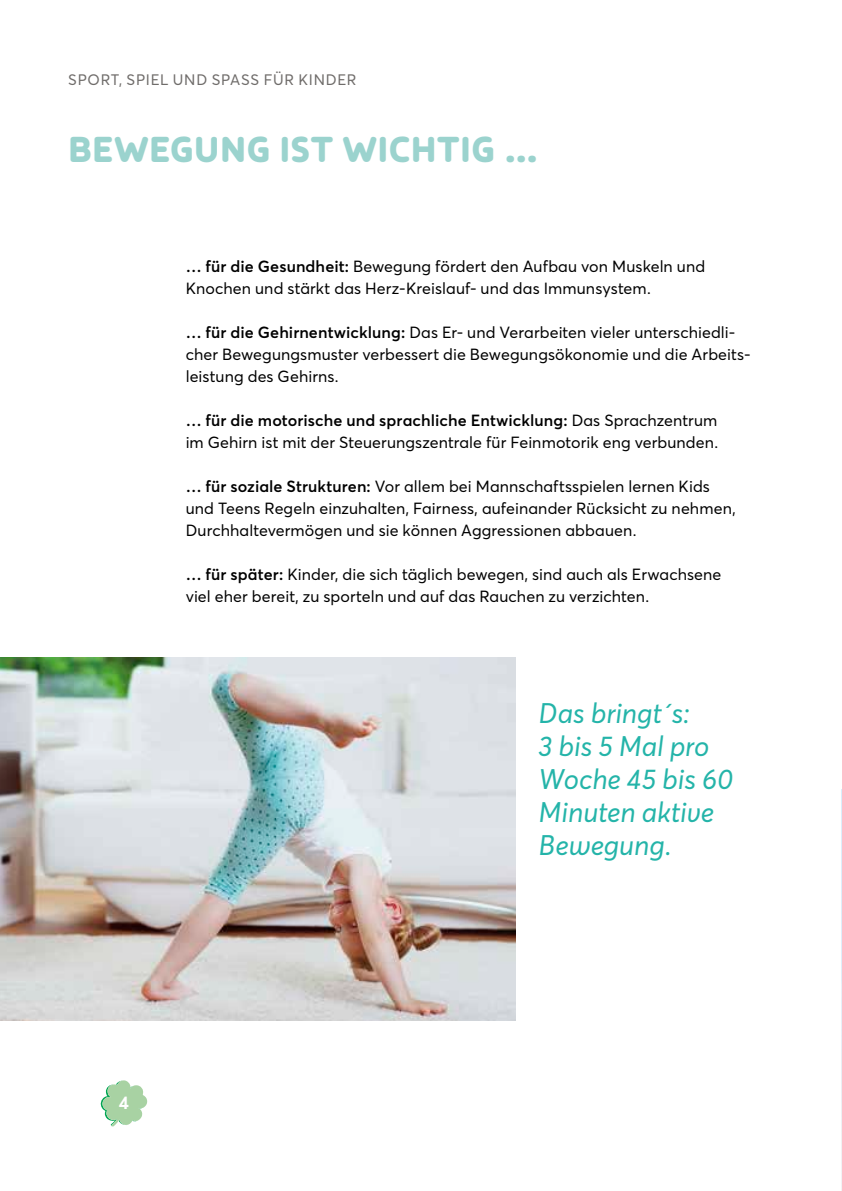
<style>
.page{position:relative;width:842px;height:1191px;background:#fff}
.page>*{position:absolute;margin:0;border:0;box-sizing:border-box;transform-origin:0 0}
.t1{font:900 36px "Apoka";letter-spacing:.005em;color:#9bd3ce}
.t2{font:italic 28px/33px "Averta";letter-spacing:-.005em;color:#24b4a9}
.t3{font:700 18px "Averta";color:#fff}
.t4{font:16px/22px "Averta";letter-spacing:.005em;color:#000}
.t5{font:15px "Averta";letter-spacing:.05em;color:#6f6c6a}
.s1{font-weight:600}
</style>
<div class="page">
<svg style="left:101px;top:1080px;width:46px;height:46px"></svg>
<img style="left:0;top:657px;width:516px;height:363px">
<img style="left:841px;top:789px;width:1px;height:402px">
<p class="t5" style="left:68px;top:69px;width:290px">SPORT, SPIEL UND SPASS FÜR KINDER</p>
<h1 class="t1" style="left:68px;top:126px;width:472px">BEWEGUNG IST WICHTIG …</h1>
<p class="t4" style="left:186px;top:255px;width:521px"><span class="s1">… für die Gesundheit:</span> Bewegung fördert den Aufbau von Muskeln und<br>Knochen und stärkt das Herz-Kreislauf- und das Immunsystem.</p>
<p class="t4" style="left:186px;top:321px;width:566px"><span class="s1">… für die Gehirnentwicklung:</span> Das Er- und Verarbeiten vieler unterschiedli&shy;cher Bewegungsmuster verbessert die Bewegungsökonomie und die Arbeits&shy;leistung des Gehirns.</p>
<p class="t4" style="left:186px;top:409px;width:534px"><span class="s1">… für die motorische und sprachliche Entwicklung:</span> Das Sprachzentrum im Gehirn ist mit der Steuerungszentrale für Feinmotorik eng verbunden.</p>
<p class="t4" style="left:186px;top:475px;width:551px"><span class="s1">… für soziale Strukturen:</span> Vor allem bei Mannschaftsspielen lernen Kids und Teens Regeln einzuhalten, Fairness, aufeinander Rücksicht zu nehmen,<br>Durchhaltevermögen und sie können Aggressionen abbauen.</p>
<p class="t4" style="left:186px;top:563px;width:537px"><span class="s1">… für später:</span> Kinder, die sich täglich bewegen, sind auch als Erwachsene viel eher bereit, zu sporteln und auf das Rauchen zu verzichten.</p>
<p class="t3" style="left:119px;top:1089px;width:12px">4</p>
<h2 class="t2" style="left:539px;top:697px;width:196px">Das bringt´s:<br>3 bis 5 Mal pro<br>Woche 45 bis 60<br>Minuten aktive<br>Bewegung.</h2>
</div>
